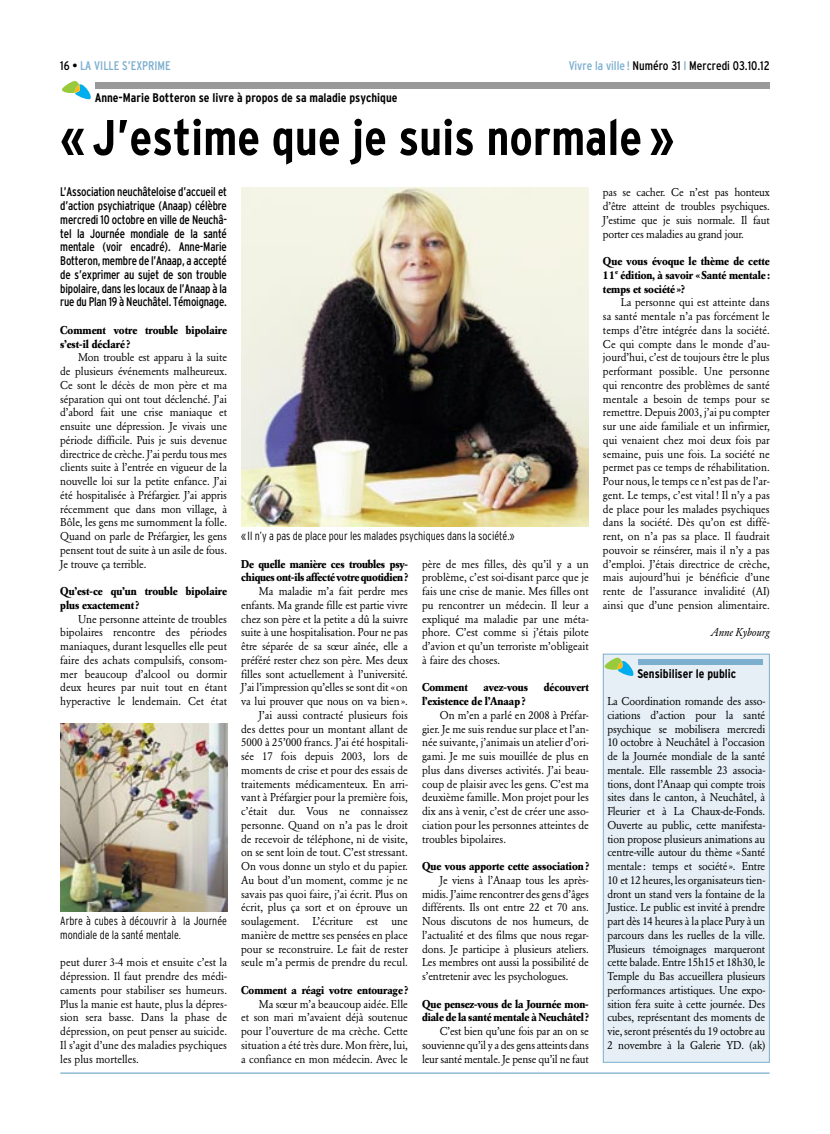
<style>
.page{position:relative;width:830px;height:1134px;background:#fff}
.page>*{position:absolute;margin:0;border:0;box-sizing:border-box;transform-origin:0 0}
.t1{font:700 condensed 50px "Interstate";color:#000}
.t2{font:condensed 12.5px/13.8px "Interstate";letter-spacing:-.015em;color:#000;text-align:justify;scale:.95 1}
.t3{font:700 condensed 12.5px "Interstate";color:#000}
.t4{font:condensed 12.5px "Interstate";letter-spacing:-.015em;color:#000}
.t5{font:condensed 12.5px "Interstate";color:#7caece}
.t6{font:300 condensed 11.88px/13.8px "Interstate";color:#000;scale:.95 1}
.t7{font:11.25px/13.8px "Garamond BE";color:#000;text-align:justify;scale:.95 1}
.t8{font:700 11.25px/13.8px "Garamond BE";color:#000;scale:.95 1}
.t9{font:italic 11.25px "Garamond BE";color:#000;scale:.95 1}
.s1{color:#000}
.s2{color:#7caece}
</style>
<div class="page">
<hr style="left:60px;top:1072px;width:709px;height:2px;background:#7caece">
<svg style="left:62px;top:81px;width:29px;height:18px"></svg>
<div style="left:95px;top:83px;width:674px;height:6px;background:#999"></div>
<img style="left:241px;top:188px;width:347px;height:338px">
<img style="left:60px;top:724px;width:167px;height:187px">
<div style="left:603px;top:654px;width:165px;height:408px;background:#e5eff5"></div>
<div style="left:602px;top:654px;width:167px;height:408px;border:1px solid #7caece"></div>
<svg style="left:604px;top:658px;width:29px;height:18px"></svg>
<div style="left:638px;top:659px;width:124px;height:6px;background:#7caece"></div>
<p class="t5" style="left:60px;top:61px;width:112px"><span class="s1">16 •</span> LA VILLE S’EXPRIME</p>
<p class="t4" style="left:568px;top:61px;width:202px"><span class="s2">Vivre la ville !</span> Numéro 31 <span class="s2">I</span> Mercredi 03.10.12</p>
<p class="t3" style="left:95px;top:93px;width:304px">Anne-Marie Botteron se livre à propos de sa maladie psychique</p>
<h1 class="t1" style="left:60px;top:119px;width:615px">« J’estime que je suis normale »</h1>
<p class="t2" style="left:60px;top:186px;width:177px">L’Association neuchâteloise d’accueil et d’action psychiatrique (Anaap) célèbre mercredi 10 octobre en ville de Neuchâ&shy;tel la Journée mondiale de la santé mentale (voir encadré). Anne-Marie Botteron, membre de l’Anaap, a accepté de s’exprimer au sujet de son trouble bipolaire, dans les locaux de l’Anaap à la rue du Plan 19 à Neuchâtel. Témoignage.</p>
<p class="t8" style="left:60px;top:324px;width:177px">Comment votre trouble bipolaire s’est-il déclaré?</p>
<p class="t7" style="left:60px;top:351px;width:177px;text-indent:18px">Mon trouble est apparu à la suite de plusieurs événements malheureux.<br>Ce sont le décès de mon père et ma séparation qui ont tout déclenché. J’ai d’abord fait une crise maniaque et ensuite une dépression. Je vivais une période difficile. Puis je suis devenue directrice de crèche. J’ai perdu tous mes clients suite à l’entrée en vigueur de la nouvelle loi sur la petite enfance. J’ai été hospitalisée à Préfargier. J’ai appris récemment que dans mon village, à Bôle, les gens me surnomment la folle.<br>Quand on parle de Préfargier, les gens pensent tout de suite à un asile de fous.<br>Je trouve ça terrible.</p>
<p class="t8" style="left:60px;top:585px;width:177px">Qu’est-ce qu’un trouble bipolaire plus exactement?</p>
<p class="t7" style="left:60px;top:613px;width:177px;text-indent:18px">Une personne atteinte de troubles bipolaires rencontre des périodes maniaques, durant lesquelles elle peut faire des achats compulsifs, consom&shy;mer beaucoup d’alcool ou dormir deux heures par nuit tout en étant hyperactive le lendemain. Cet état</p>
<p class="t6" style="left:60px;top:915px;width:177px">Arbre à cubes à découvrir à la Journée mondiale de la santé mentale.</p>
<p class="t7" style="left:60px;top:956px;width:177px">peut durer 3-4 mois et ensuite c’est la dépression. Il faut prendre des médi&shy;caments pour stabiliser ses humeurs.<br>Plus la manie est haute, plus la dépres&shy;sion sera basse. Dans la phase de dépression, on peut penser au suicide.<br>Il s’agit d’une des maladies psychiques les plus mortelles.</p>
<p class="t6" style="left:241px;top:530px;width:289px">« Il n’y a pas de place pour les malades psychiques dans la société.»</p>
<p class="t8" style="left:241px;top:558px;width:177px">De quelle manière ces troubles psy&shy;chiques ont-ils affecté votre quotidien?</p>
<p class="t7" style="left:241px;top:585px;width:177px;text-align:right">Ma maladie m’a fait perdre mes enfants. Ma grande fille est partie vivre chez son père et la petite a dû la suivre suite à une hospitalisation. Pour ne pas être séparée de sa sœur aînée, elle a préféré rester chez son père. Mes deux filles sont actuellement à l’université.<br>J’ai l’impression qu’elles se sont dit «on va lui prouver que nous on va bien».<br>J’ai aussi contracté plusieurs fois<br>des dettes pour un montant allant de 5000 à 25’000 francs. J’ai été hospitali&shy;sée 17 fois depuis 2003, lors de moments de crise et pour des essais de traitements médicamenteux. En arri&shy;vant à Préfargier pour la première fois, c’était dur. Vous ne connaissez personne. Quand on n’a pas le droit de recevoir de téléphone, ni de visite, on se sent loin de tout. C’est stressant.<br>On vous donne un stylo et du papier.<br>Au bout d’un moment, comme je ne savais pas quoi faire, j’ai écrit. Plus on écrit, plus ça sort et on éprouve un soulagement. L’écriture est une manière de mettre ses pensées en place pour se reconstruire. Le fait de rester seule m’a permis de prendre du recul.</p>
<p class="t8" style="left:241px;top:984px;width:177px">Comment a réagi votre entourage?</p>
<p class="t7" style="left:241px;top:998px;width:177px;text-indent:18px">Ma sœur m’a beaucoup aidée. Elle et son mari m’avaient déjà soutenue pour l’ouverture de ma crèche. Cette situation a été très dure. Mon frère, lui, a confiance en mon médecin. Avec le</p>
<p class="t7" style="left:422px;top:558px;width:177px">père de mes filles, dès qu’il y a un problème, c’est soi-disant parce que je fais une crise de manie. Mes filles ont pu rencontrer un médecin. Il leur a expliqué ma maladie par une méta&shy;phore. C’est comme si j’étais pilote d’avion et qu’un terroriste m’obligeait à faire des choses.</p>
<p class="t8" style="left:422px;top:681px;width:50px">Comment</p>
<p class="t8" style="left:483px;top:681px;width:49px">avez-vous</p>
<p class="t8" style="left:543px;top:681px;width:49px">découvert</p>
<p class="t8" style="left:422px;top:695px;width:110px">l’existence de l’Anaap?</p>
<p class="t7" style="left:422px;top:709px;width:177px;text-indent:18px">On m’en a parlé en 2008 à Préfar&shy;gier. Je me suis rendue sur place et l’an&shy;née suivante, j’animais un atelier d’ori&shy;gami. Je me suis mouillée de plus en plus dans diverses activités. J’ai beau&shy;coup de plaisir avec les gens. C’est ma deuxième famille. Mon projet pour les dix ans à venir, c’est de créer une asso&shy;ciation pour les personnes atteintes de troubles bipolaires.</p>
<p class="t8" style="left:422px;top:860px;width:177px">Que vous apporte cette association?</p>
<p class="t7" style="left:422px;top:874px;width:177px;text-indent:18px">Je viens à l’Anaap tous les après&shy;midis. J’aime rencontrer des gens d’âges différents. Ils ont entre 22 et 70 ans.<br>Nous discutons de nos humeurs, de l’actualité et des films que nous regar&shy;dons. Je participe à plusieurs ateliers.<br>Les membres ont aussi la possibilité de s’entretenir avec les psychologues.</p>
<p class="t8" style="left:422px;top:998px;width:177px">Que pensez-vous de la Journée mon&shy;diale de la santé mentale à Neuchâtel?</p>
<p class="t7" style="left:422px;top:1025px;width:177px;text-indent:18px">C’est bien qu’une fois par an on se souvienne qu’il y a des gens atteints dans leur santé mentale. Je pense qu’il ne faut</p>
<p class="t7" style="left:602px;top:186px;width:177px">pas se cacher. Ce n’est pas honteux d’être atteint de troubles psychiques.<br>J’estime que je suis normale. Il faut porter ces maladies au grand jour.</p>
<p class="t8" style="left:602px;top:255px;width:177px;text-align:justify">Que vous évoque le thème de cette 11<sup>e</sup> édition, à savoir « Santé mentale: temps et société »?</p>
<p class="t7" style="left:602px;top:296px;width:177px;text-indent:18px">La personne qui est atteinte dans sa santé mentale n’a pas forcément le temps d’être intégrée dans la société.<br>Ce qui compte dans le monde d’au&shy;jourd’hui, c’est de toujours être le plus performant possible. Une personne qui rencontre des problèmes de santé mentale a besoin de temps pour se remettre. Depuis 2003, j’ai pu compter sur une aide familiale et un infirmier, qui venaient chez moi deux fois par semaine, puis une fois. La société ne permet pas ce temps de réhabilitation.<br>Pour nous, le temps ce n’est pas de l’ar&shy;gent. Le temps, c’est vital! Il n’y a pas de place pour les malades psychiques dans la société. Dès qu’on est diffé&shy;rent, on n’a pas sa place. Il faudrait pouvoir se réinsérer, mais il n’y a pas d’emploi. J’étais directrice de crèche, mais aujourd’hui je bénéficie d’une rente de l’assurance invalidité (AI) ainsi que d’une pension alimentaire.</p>
<p class="t9" style="left:710px;top:628px;width:64px">Anne Kybourg</p>
<p class="t3" style="left:637px;top:669px;width:100px">Sensibiliser le public</p>
<p class="t7" style="left:607px;top:695px;width:168px">La Coordination romande des asso&shy;ciations d’action pour la santé psychique se mobilisera mercredi 10 octobre à Neuchâtel à l’occasion de la Journée mondiale de la santé mentale. Elle rassemble 23 associa&shy;tions, dont l’Anaap qui compte trois sites dans le canton, à Neuchâtel, à Fleurier et à La Chaux-de-Fonds.<br>Ouverte au public, cette manifesta&shy;tion propose plusieurs animations au centre-ville autour du thème «Santé mentale: temps et société». Entre 10 et 12 heures, les organisateurs tien&shy;dront un stand vers la fontaine de la Justice. Le public est invité à prendre part dès 14 heures à la place Pury à un parcours dans les ruelles de la ville.<br>Plusieurs témoignages marqueront cette balade. Entre 15h15 et 18h30, le Temple du Bas accueillera plusieurs performances artistiques. Une expo&shy;sition fera suite à cette journée. Des cubes, représentant des moments de vie, seront présentés du 19 octobre au 2 novembre à la Galerie YD. (ak)</p>
</div>
